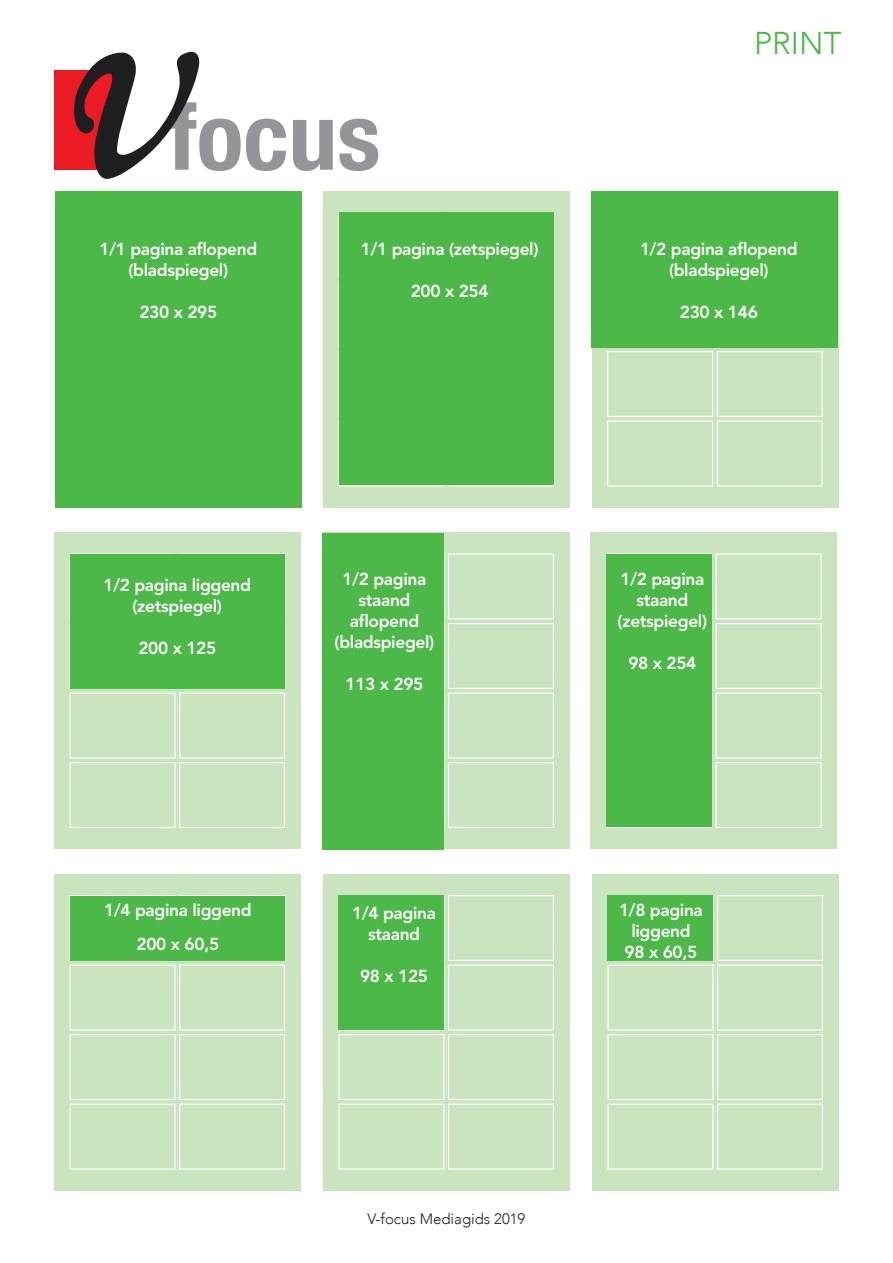
<style>
.page{position:relative;width:893px;height:1263px;background:#fff}
.page>*{position:absolute;margin:0;border:0;box-sizing:border-box;transform-origin:0 0}
.t1{font:300 31.5px "Avenir";color:#4cb848}
.t2{font:800 17.25px/21px "Avenir LT Std";letter-spacing:-.02em;color:#fff;text-align:center}
.t3{font:300 15px "Avenir";color:#231f20}
</style>
<div class="page">
<div style="left:55px;top:191px;width:247px;height:317px;background:#4cb848"></div>
<div style="left:592px;top:191px;width:246px;height:316px;background:#cae4c0"></div>
<div style="left:607px;top:351px;width:106px;height:66px;border:1px solid #fff"></div>
<div style="left:607px;top:420px;width:106px;height:66px;border:1px solid #fff"></div>
<div style="left:717px;top:351px;width:106px;height:66px;border:1px solid #fff"></div>
<div style="left:717px;top:420px;width:106px;height:66px;border:1px solid #fff"></div>
<div style="left:591px;top:191px;width:247px;height:156px;background:#4cb848"></div>
<div style="left:323px;top:191px;width:247px;height:316px;background:#cae4c0"></div>
<div style="left:338px;top:212px;width:106px;height:66px;border:1px solid #fff"></div>
<div style="left:338px;top:420px;width:106px;height:66px;border:1px solid #fff"></div>
<div style="left:339px;top:213px;width:215px;height:272px;background:#4cb848"></div>
<div style="left:54px;top:874px;width:247px;height:316px;background:#cae4c0"></div>
<div style="left:70px;top:895px;width:106px;height:66px;border:1px solid #fff"></div>
<div style="left:70px;top:1034px;width:106px;height:66px;border:1px solid #fff"></div>
<div style="left:70px;top:964px;width:106px;height:66px;border:1px solid #fff"></div>
<div style="left:70px;top:1103px;width:106px;height:66px;border:1px solid #fff"></div>
<div style="left:179px;top:895px;width:106px;height:66px;border:1px solid #fff"></div>
<div style="left:179px;top:1034px;width:106px;height:66px;border:1px solid #fff"></div>
<div style="left:179px;top:964px;width:106px;height:66px;border:1px solid #fff"></div>
<div style="left:179px;top:1103px;width:106px;height:66px;border:1px solid #fff"></div>
<div style="left:70px;top:896px;width:215px;height:64px;background:#4cb848"></div>
<div style="left:323px;top:874px;width:247px;height:316px;background:#cae4c0"></div>
<div style="left:338px;top:1034px;width:106px;height:66px;border:1px solid #fff"></div>
<div style="left:338px;top:1103px;width:106px;height:66px;border:1px solid #fff"></div>
<div style="left:448px;top:895px;width:106px;height:66px;border:1px solid #fff"></div>
<div style="left:448px;top:1034px;width:106px;height:66px;border:1px solid #fff"></div>
<div style="left:448px;top:964px;width:106px;height:66px;border:1px solid #fff"></div>
<div style="left:448px;top:1103px;width:106px;height:66px;border:1px solid #fff"></div>
<div style="left:339px;top:896px;width:105px;height:134px;background:#4cb848"></div>
<div style="left:592px;top:874px;width:247px;height:316px;background:#cae4c0"></div>
<div style="left:607px;top:1034px;width:106px;height:66px;border:1px solid #fff"></div>
<div style="left:607px;top:964px;width:106px;height:66px;border:1px solid #fff"></div>
<div style="left:607px;top:1103px;width:106px;height:66px;border:1px solid #fff"></div>
<div style="left:717px;top:895px;width:106px;height:66px;border:1px solid #fff"></div>
<div style="left:717px;top:1034px;width:106px;height:66px;border:1px solid #fff"></div>
<div style="left:717px;top:964px;width:106px;height:66px;border:1px solid #fff"></div>
<div style="left:717px;top:1103px;width:106px;height:66px;border:1px solid #fff"></div>
<div style="left:608px;top:896px;width:105px;height:65px;background:#4cb848"></div>
<div style="left:54px;top:533px;width:247px;height:316px;background:#cae4c0"></div>
<div style="left:70px;top:692px;width:106px;height:66px;border:1px solid #fff"></div>
<div style="left:70px;top:762px;width:106px;height:66px;border:1px solid #fff"></div>
<div style="left:179px;top:692px;width:106px;height:66px;border:1px solid #fff"></div>
<div style="left:179px;top:762px;width:106px;height:66px;border:1px solid #fff"></div>
<div style="left:70px;top:554px;width:215px;height:135px;background:#4cb848"></div>
<div style="left:323px;top:533px;width:247px;height:316px;background:#cae4c0"></div>
<div style="left:448px;top:553px;width:106px;height:66px;border:1px solid #fff"></div>
<div style="left:448px;top:692px;width:106px;height:66px;border:1px solid #fff"></div>
<div style="left:448px;top:623px;width:106px;height:66px;border:1px solid #fff"></div>
<div style="left:448px;top:762px;width:106px;height:66px;border:1px solid #fff"></div>
<div style="left:323px;top:533px;width:121px;height:316px;background:#4cb848"></div>
<div style="left:591px;top:533px;width:246px;height:316px;background:#cae4c0"></div>
<div style="left:716px;top:553px;width:106px;height:66px;border:1px solid #fff"></div>
<div style="left:716px;top:692px;width:106px;height:66px;border:1px solid #fff"></div>
<div style="left:716px;top:623px;width:106px;height:66px;border:1px solid #fff"></div>
<div style="left:716px;top:762px;width:106px;height:66px;border:1px solid #fff"></div>
<div style="left:606px;top:554px;width:106px;height:273px;background:#4cb848"></div>
<div style="left:54px;top:71px;width:59px;height:99px;background:#ed1c24"></div>
<svg style="left:73px;top:52px;width:305px;height:127px"></svg>
<p class="t2" style="left:100px;top:239px;width:159px">1/1 pagina aflopend (bladspiegel)</p>
<p class="t2" style="left:139px;top:302px;width:79px">230 x 295</p>
<p class="t2" style="left:361px;top:239px;width:179px">1/1 pagina (zetspiegel)</p>
<p class="t2" style="left:411px;top:281px;width:79px">200 x 254</p>
<h1 class="t1" style="left:754px;top:25px;width:89px">PRINT</h1>
<p class="t2" style="left:640px;top:239px;width:159px">1/2 pagina aflopend (bladspiegel)</p>
<p class="t2" style="left:680px;top:302px;width:79px">230 x 146</p>
<p class="t2" style="left:104px;top:575px;width:149px">1/2 pagina liggend (zetspiegel)</p>
<p class="t2" style="left:138px;top:638px;width:79px">200 x 125</p>
<p class="t2" style="left:335px;top:569px;width:101px">1/2 pagina staand aflopend (bladspiegel)</p>
<p class="t2" style="left:345px;top:674px;width:79px">113 x 295</p>
<p class="t2" style="left:618px;top:569px;width:91px">1/2 pagina staand (zetspiegel)</p>
<p class="t2" style="left:628px;top:653px;width:70px">98 x 254</p>
<p class="t2" style="left:104px;top:893px;width:149px;line-height:34.5px">1/4 pagina liggend<br>200 x 60,5</p>
<p class="t2" style="left:619px;top:899px;width:85px">1/8 pagina liggend<br>98 x 60,5</p>
<p class="t2" style="left:352px;top:902px;width:85px">1/4 pagina staand</p>
<p class="t2" style="left:360px;top:965px;width:70px">98 x 125</p>
<p class="t3" style="left:367px;top:1210px;width:159px">V-focus Mediagids 2019</p>
</div>
